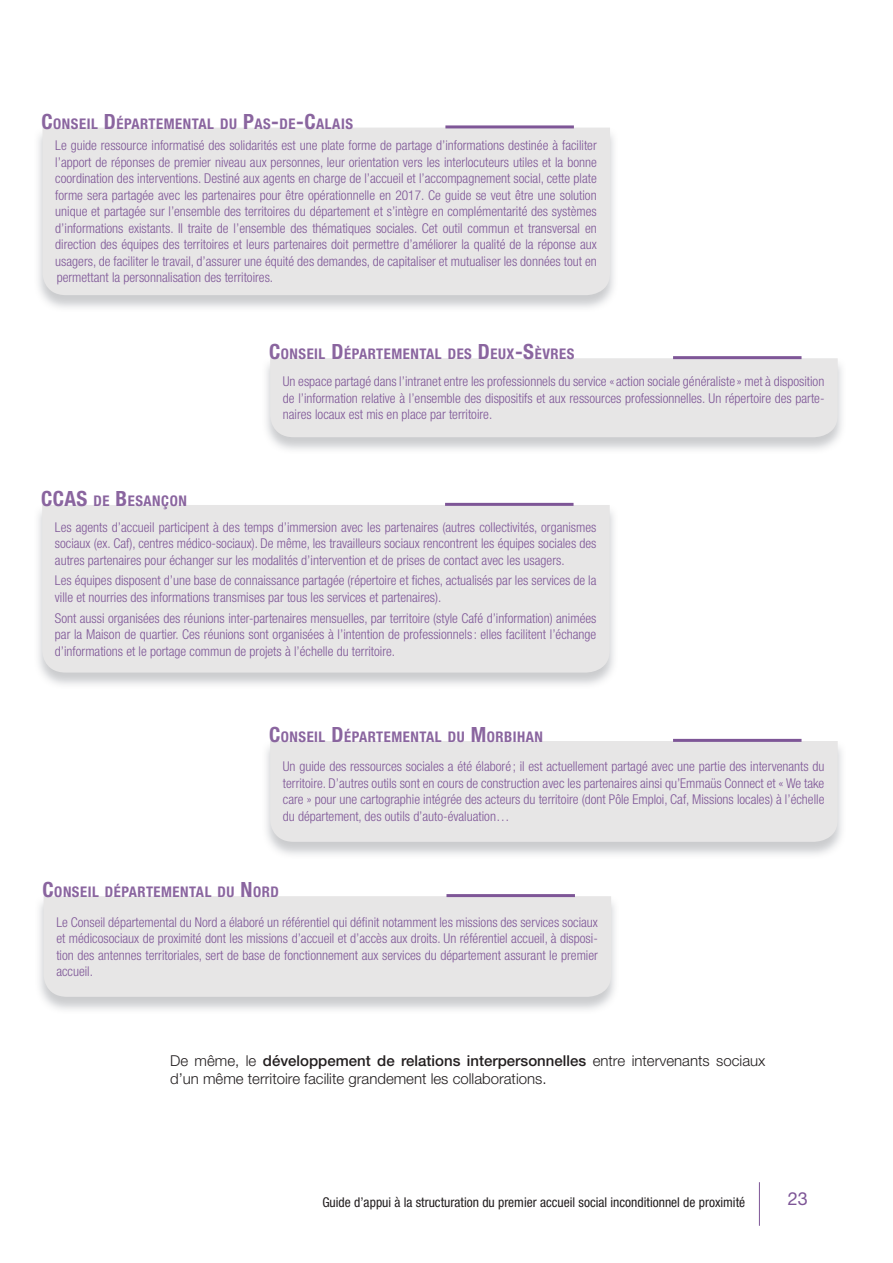
<style>
.page{position:relative;width:893px;height:1263px;background:#fff}
.page>*{position:absolute;margin:0;border:0;box-sizing:border-box;transform-origin:0 0}
.t1{font:18px "Helvetica Neue LT Std";color:#7e5697}
.t2{font:300 15px/18px "Helvetica Neue LT Std";color:#231f20}
.t3{font:700 condensed 14.7px "Helvetica Neue LT Std";letter-spacing:.035em;color:#8a659f}
.t4{font:300 condensed 13.5px/16.5px "Helvetica Neue LT Std";color:#7e5697;text-align:justify}
.t5{font:condensed 13.5px "Helvetica Neue LT Std";color:#231f20}
.s1{font-size:21px}
.s2{font-weight:500}
</style>
<div class="page">
<hr style="left:759px;top:1182px;width:1px;height:44px;background:#7e5697">
<div style="left:43px;top:128px;width:567px;height:167px;background:#e7e6e6"></div>
<hr style="left:445px;top:125px;width:129px;height:3px;background:#7e5697">
<div style="left:270px;top:358px;width:568px;height:79px;background:#e7e6e6"></div>
<hr style="left:673px;top:356px;width:128px;height:3px;background:#7e5697">
<div style="left:42px;top:505px;width:568px;height:167px;background:#e7e6e6"></div>
<hr style="left:445px;top:503px;width:129px;height:3px;background:#7e5697">
<div style="left:270px;top:741px;width:568px;height:101px;background:#e7e6e6"></div>
<hr style="left:673px;top:739px;width:128px;height:3px;background:#7e5697">
<div style="left:44px;top:896px;width:567px;height:101px;background:#e7e6e6"></div>
<hr style="left:446px;top:894px;width:129px;height:3px;background:#7e5697">
<p class="t3" style="left:41px;top:115px;width:313px"><span class="s1">C</span>ONSEIL <span class="s1">D</span>ÉPARTEMENTAL DU <span class="s1">P</span>AS<span class="s1">-</span>DE<span class="s1">-C</span>ALAIS</p>
<p class="t4" style="left:55px;top:137px;width:543px">Le guide ressource informatisé des solidarités est une plate forme de partage d’informations destinée à faciliter l’apport de réponses de premier niveau aux personnes, leur orientation vers les interlocuteurs utiles et la bonne coordination des interventions. Destiné aux agents en charge de l’accueil et l’accompagnement social, cette plate forme sera partagée avec les partenaires pour être opérationnelle en 2017. Ce guide se veut être une solution unique et partagée sur l’ensemble des territoires du département et s’intègre en complémentarité des systèmes d’informations existants. Il traite de l’ensemble des thématiques sociales. Cet outil commun et transversal en direction des équipes des territoires et leurs partenaires doit permettre d’améliorer la qualité de la réponse aux usagers, de faciliter le travail, d’assurer une équité des demandes, de capitaliser et mutualiser les données tout en permettant la personnalisation des territoires.</p>
<p class="t3" style="left:269px;top:345px;width:307px"><span class="s1">C</span>ONSEIL <span class="s1">D</span>ÉPARTEMENTAL DES <span class="s1">D</span>EUX<span class="s1">-S</span>ÈVRES</p>
<p class="t3" style="left:41px;top:492px;width:147px"><span class="s1">CCAS</span> DE <span class="s1">B</span>ESANÇON</p>
<p class="t4" style="left:283px;top:373px;width:543px">Un espace partagé dans l’intranet entre les professionnels du service « action sociale généraliste » met à disposition de l’information relative à l’ensemble des dispositifs et aux ressources professionnelles. Un répertoire des parte&shy;naires locaux est mis en place par territoire.</p>
<p class="t4" style="left:55px;top:518px;width:543px">Les agents d’accueil participent à des temps d’immersion avec les partenaires (autres collectivités, organismes sociaux (ex. Caf), centres médico-sociaux). De même, les travailleurs sociaux rencontrent les équipes sociales des autres partenaires pour échanger sur les modalités d’intervention et de prises de contact avec les usagers.</p>
<p class="t4" style="left:55px;top:572px;width:543px">Les équipes disposent d’une base de connaissance partagée (répertoire et fiches, actualisés par les services de la ville et nourries des informations transmises par tous les services et partenaires).</p>
<p class="t4" style="left:55px;top:609px;width:543px">Sont aussi organisées des réunions inter-partenaires mensuelles, par territoire (style Café d’information) animées par la Maison de quartier. Ces réunions sont organisées à l’intention de professionnels : elles facilitent l’échange d’informations et le portage commun de projets à l’échelle du territoire.</p>
<p class="t3" style="left:269px;top:728px;width:275px"><span class="s1">C</span>ONSEIL <span class="s1">D</span>ÉPARTEMENTAL DU <span class="s1">M</span>ORBIHAN</p>
<p class="t4" style="left:283px;top:758px;width:543px">Un guide des ressources sociales a été élaboré ; il est actuellement partagé avec une partie des intervenants du territoire. D’autres outils sont en cours de construction avec les partenaires ainsi qu’Emmaüs Connect et « We take care » pour une cartographie intégrée des acteurs du territoire (dont Pôle Emploi, Caf, Missions locales) à l’échelle du département, des outils d’auto-évaluation…</p>
<p class="t3" style="left:43px;top:883px;width:238px"><span class="s1">C</span>ONSEIL DÉPARTEMENTAL DU <span class="s1">N</span>ORD</p>
<p class="t4" style="left:56px;top:913px;width:543px">Le Conseil départemental du Nord a élaboré un référentiel qui définit notamment les missions des services sociaux et médicosociaux de proximité dont les missions d’accueil et d’accès aux droits. Un référentiel accueil, à disposi&shy;tion des antennes territoriales, sert de base de fonctionnement aux services du département assurant le premier accueil.</p>
<p class="t2" style="left:170px;top:1051px;width:597px">De même, le <span class="s2">développement de relations interpersonnelles</span> entre intervenants sociaux d’un même territoire facilite grandement les collaborations.</p>
<p class="t5" style="left:322px;top:1194px;width:424px">Guide d’appui à la structuration du premier accueil social inconditionnel de proximité</p>
<h1 class="t1" style="left:788px;top:1187px;width:22px">23</h1>
</div>
